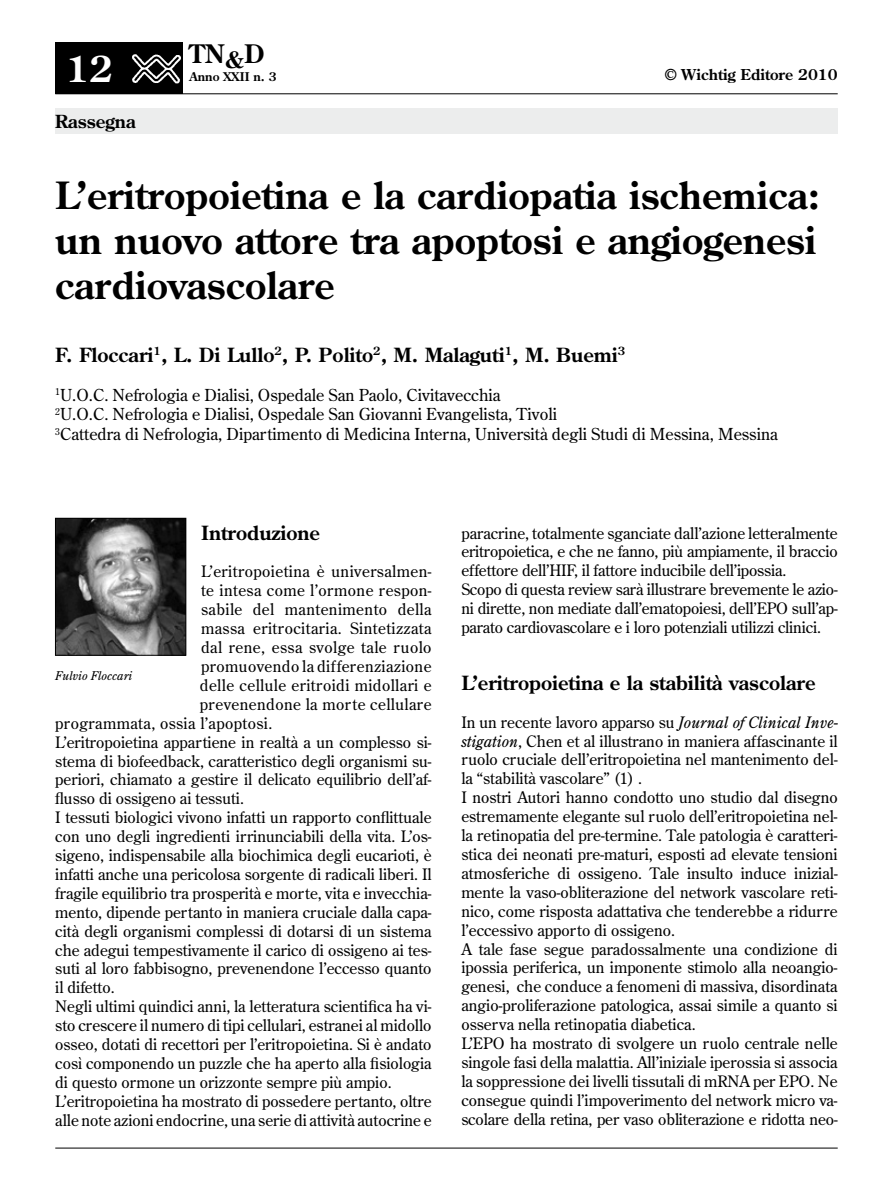
<style>
.page{position:relative;width:893px;height:1191px;background:#fff}
.page>*{position:absolute;margin:0;border:0;box-sizing:border-box;transform-origin:0 0}
.t1{font:700 37.5px/45px "Century Old Style";color:#000;text-align:justify}
.t2{font:700 36px "Century Old Style";color:#fff}
.t3{font:700 25.5px "Century Old Style";color:#000}
.t4{font:700 19.5px "Century Old Style";color:#000}
.t5{font:700 18px "Century Old Style";color:#000}
.t6{font:16.5px/19.8px "Century Old Style";color:#000}
.t7{font:15.75px/18.9px "Century Old Style";color:#000}
.t8{font:15.75px "Century Old Style";letter-spacing:.025em;color:#000}
.t9{font:700 15px "Century Old Style";color:#000}
.t10{font:italic 12px "Century Old Style";color:#000}
.t11{font:700 12px "Century Old Style";color:#000}
.s1{font-style:italic}
</style>
<div class="page">
<hr style="left:55px;top:93px;width:783px;height:1px;background:#000">
<div style="left:55px;top:43px;width:128px;height:51px;background:#000"></div>
<img style="left:132px;top:54px;width:49px;height:30px">
<hr style="left:55px;top:1147px;width:783px;height:1px;background:#000">
<div style="left:55px;top:108px;width:783px;height:26px;background:#eceded"></div>
<img style="left:57px;top:520px;width:127px;height:133px">
<div style="left:55px;top:518px;width:131px;height:137px;border:1px solid #000"></div>
<h2 class="t2" style="left:66px;top:45px;width:49px">12</h2>
<h3 class="t3" style="left:190px;top:37px;width:76px">TN<sub>&amp;</sub>D</h3>
<p class="t11" style="left:190px;top:68px;width:89px">Anno XXII n. 3</p>
<p class="t9" style="left:665px;top:65px;width:174px">© Wichtig Editore 2010</p>
<p class="t5" style="left:55px;top:110px;width:82px">Rassegna</p>
<h1 class="t1" style="left:55px;top:172px;width:766px">L’eritropoietina e la cardiopatia ischemica: un nuovo attore tra apoptosi e angiogenesi cardiovascolare</h1>
<p class="t4" style="left:55px;top:342px;width:571px">F. Floccari<sup>1</sup>, L. Di Lullo<sup>2</sup>, P. Polito<sup>2</sup>, M. Malaguti<sup>1</sup>, M. Buemi<sup>3</sup></p>
<p class="t6" style="left:55px;top:384px;width:724px"><sup>1</sup>U.O.C. Nefrologia e Dialisi, Ospedale San Paolo, Civitavecchia<br><sup>2</sup>U.O.C. Nefrologia e Dialisi, Ospedale San Giovanni Evangelista, Tivoli<br><sup>3</sup>Cattedra di Nefrologia, Dipartimento di Medicina Interna, Università degli Studi di Messina, Messina</p>
<p class="t4" style="left:201px;top:519px;width:120px">Introduzione</p>
<p class="t8" style="left:201px;top:561px;width:232px">L’eritropoietina è universalmen-</p>
<p class="t8" style="left:201px;top:580px;width:232px">te intesa come l’ormone respon-</p>
<p class="t8" style="left:201px;top:599px;width:232px">sabile del mantenimento della</p>
<p class="t8" style="left:201px;top:618px;width:232px">massa eritrocitaria. Sintetizzata</p>
<p class="t8" style="left:201px;top:637px;width:232px">dal rene, essa svolge tale ruolo</p>
<p class="t8" style="left:201px;top:656px;width:232px">promuovendo la differenziazione</p>
<p class="t8" style="left:200px;top:675px;width:233px">delle cellule eritroidi midollari e</p>
<p class="t8" style="left:200px;top:694px;width:233px">prevenendone la morte cellulare</p>
<p class="t8" style="left:55px;top:713px;width:219px">programmata, ossia l’apoptosi.</p>
<p class="t7" style="left:55px;top:732px;width:378px">L’eritropoietina appartiene in realtà a un complesso si-</p>
<p class="t7" style="left:55px;top:751px;width:378px">stema di biofeedback, caratteristico degli organismi su-</p>
<p class="t7" style="left:55px;top:769px;width:378px">periori, chiamato a gestire il delicato equilibrio dell’af-</p>
<p class="t7" style="left:55px;top:788px;width:190px">flusso di ossigeno ai tessuti.</p>
<p class="t7" style="left:55px;top:807px;width:378px">I tessuti biologici vivono infatti un rapporto conflittuale</p>
<p class="t7" style="left:55px;top:826px;width:378px">con uno degli ingredienti irrinunciabili della vita. L’os-</p>
<p class="t7" style="left:55px;top:845px;width:378px">sigeno, indispensabile alla biochimica degli eucarioti, è</p>
<p class="t7" style="left:55px;top:864px;width:378px">infatti anche una pericolosa sorgente di radicali liberi. Il</p>
<p class="t7" style="left:55px;top:883px;width:378px">fragile equilibrio tra prosperità e morte, vita e invecchia-</p>
<p class="t7" style="left:55px;top:902px;width:378px">mento, dipende pertanto in maniera cruciale dalla capa-</p>
<p class="t7" style="left:55px;top:921px;width:378px">cità degli organismi complessi di dotarsi di un sistema</p>
<p class="t7" style="left:55px;top:940px;width:378px">che adegui tempestivamente il carico di ossigeno ai tes-</p>
<p class="t7" style="left:55px;top:958px;width:378px">suti al loro fabbisogno, prevenendone l’eccesso quanto</p>
<p class="t7" style="left:55px;top:977px;width:61px">il difetto.</p>
<p class="t7" style="left:55px;top:996px;width:378px">Negli ultimi quindici anni, la letteratura scientifica ha vi-</p>
<p class="t7" style="left:55px;top:1015px;width:378px">sto crescere il numero di tipi cellulari, estranei al midollo</p>
<p class="t7" style="left:55px;top:1034px;width:378px">osseo, dotati di recettori per l’eritropoietina. Si è andato</p>
<p class="t7" style="left:55px;top:1053px;width:378px">così componendo un puzzle che ha aperto alla fisiologia</p>
<p class="t7" style="left:55px;top:1072px;width:338px">di questo ormone un orizzonte sempre più ampio.</p>
<p class="t7" style="left:55px;top:1091px;width:378px">L’eritropoietina ha mostrato di possedere pertanto, oltre</p>
<p class="t7" style="left:55px;top:1110px;width:378px">alle note azioni endocrine, una serie di attività autocrine e</p>
<p class="t10" style="left:55px;top:668px;width:78px">Fulvio Floccari</p>
<p class="t7" style="left:461px;top:523px;width:378px">paracrine, totalmente sganciate dall’azione letteralmente eritropoietica, e che ne fanno, più ampiamente, il braccio effettore dell’HIF, il fattore inducibile dell’ipossia.<br>Scopo di questa review sarà illustrare brevemente le azio&shy;ni dirette, non mediate dall’ematopoiesi, dell’EPO sull’ap&shy;parato cardiovascolare e i loro potenziali utilizzi clinici.</p>
<p class="t4" style="left:461px;top:670px;width:356px">L’eritropoietina e la stabilità vascolare</p>
<p class="t7" style="left:461px;top:712px;width:378px">In un recente lavoro apparso su <span class="s1">Journal of Clinical Inve&shy;stigation</span>, Chen et al illustrano in maniera affascinante il ruolo cruciale dell’eritropoietina nel mantenimento del&shy;la “stabilità vascolare” (1) .<br>I nostri Autori hanno condotto uno studio dal disegno estremamente elegante sul ruolo dell’eritropoietina nel&shy;la retinopatia del pre-termine. Tale patologia è caratteri&shy;stica dei neonati pre-maturi, esposti ad elevate tensioni atmosferiche di ossigeno. Tale insulto induce inizial&shy;mente la vaso-obliterazione del network vascolare reti&shy;nico, come risposta adattativa che tenderebbe a ridurre l’eccessivo apporto di ossigeno.<br>A tale fase segue paradossalmente una condizione di ipossia periferica, un imponente stimolo alla neoangio&shy;genesi, che conduce a fenomeni di massiva, disordinata angio-proliferazione patologica, assai simile a quanto si osserva nella retinopatia diabetica.<br>L’EPO ha mostrato di svolgere un ruolo centrale nelle singole fasi della malattia. All’iniziale iperossia si associa la soppressione dei livelli tissutali di mRNA per EPO. Ne consegue quindi l’impoverimento del network micro va&shy;scolare della retina, per vaso obliterazione e ridotta neo-</p>
</div>
